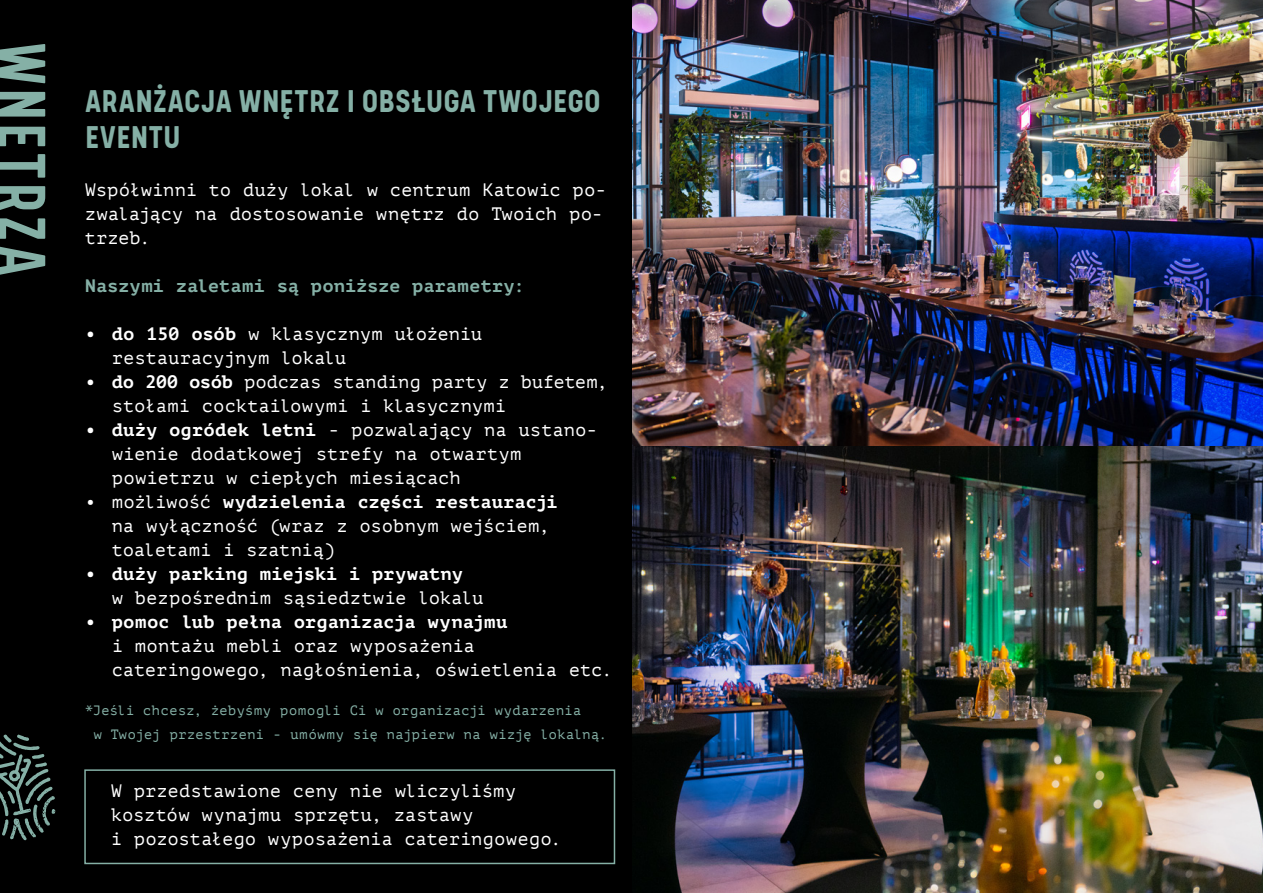
<style>
.page{position:relative;width:1263px;height:893px;background:#000}
.page>*{position:absolute;margin:0;border:0;box-sizing:border-box;transform-origin:0 0}
.t1{font:700 66px "Kelpt A3";letter-spacing:.05em;color:#85b0a6}
.t2{font:700 36px/36px "Kelpt A1";letter-spacing:.01em;color:#85b0a6}
.t3{font:18px/24px "PT Mono";letter-spacing:.025em;color:#fff}
.t4{font:700 18px "PT Mono";letter-spacing:.025em;color:#fff}
.t5{font:700 18px "PT Mono";letter-spacing:.03em;color:#85b0a6}
.t6{font:13.5px/24px "PT Mono";letter-spacing:.035em;color:#85b0a6}
.s1{font-weight:700}
</style>
<div class="page">
<img style="left:632px;top:0;width:631px;height:446px">
<img style="left:632px;top:446px;width:631px;height:447px">
<svg style="left:0;top:734px;width:55px;height:106px"></svg>
<div style="left:84px;top:769px;width:531px;height:95px;border:2px solid #85b0a6"></div>
<h1 class="t1" style="left:62px;top:43px;width:235px;rotate:90deg">WNĘTRZA</h1>
<h2 class="t2" style="left:85px;top:82px;width:517px">ARANŻACJA WNĘTRZ I OBSŁUGA TWOJEGO<br>EVENTU</h2>
<p class="t3" style="left:85px;top:178px;width:523px">Współwinni to duży lokal w centrum Katowic po&shy;zwalający na dostosowanie wnętrz do Twoich po&shy;trzeb.</p>
<p class="t5" style="left:85px;top:275px;width:441px">Naszymi zaletami są poniższe parametry:</p>
<p class="t3" style="left:112px;top:322px;width:371px;text-indent:-27px"><span class="s1">• do 150 osób</span> w klasycznym ułożeniu restauracyjnym lokalu</p>
<p class="t3" style="left:112px;top:370px;width:497px;text-indent:-27px"><span class="s1">• do 200 osób</span> podczas standing party z bufetem, stołami cocktailowymi i klasycznymi</p>
<p class="t3" style="left:112px;top:418px;width:487px;text-indent:-27px"><span class="s1">• duży ogródek letni</span> - pozwalający na ustano&shy;wienie dodatkowej strefy na otwartym powietrzu w ciepłych miesiącach</p>
<p class="t3" style="left:112px;top:490px;width:447px;text-indent:-27px">• możliwość <span class="s1">wydzielenia części restauracji </span>na wyłączność (wraz z osobnym wejściem, toaletami i szatnią)</p>
<p class="t4" style="left:85px;top:563px;width:379px">• duży parking miejski i prywatny</p>
<p class="t3" style="left:112px;top:586px;width:373px">w bezpośrednim sąsiedztwie lokalu</p>
<p class="t4" style="left:85px;top:611px;width:424px">• pomoc lub pełna organizacja wynajmu</p>
<p class="t3" style="left:112px;top:634px;width:502px">i montażu mebli oraz wyposażenia cateringowego, nagłośnienia, oświetlenia etc.</p>
<p class="t6" style="left:94px;top:698px;width:515px;text-indent:-9px">*Jeśli chcesz, żebyśmy pomogli Ci w organizacji wydarzenia<br>w Twojej przestrzeni - umówmy się najpierw na wizję lokalną.</p>
<p class="t3" style="left:111px;top:779px;width:451px">W przedstawione ceny nie wliczyliśmy kosztów wynajmu sprzętu, zastawy<br>i pozostałego wyposażenia cateringowego.</p>
</div>
